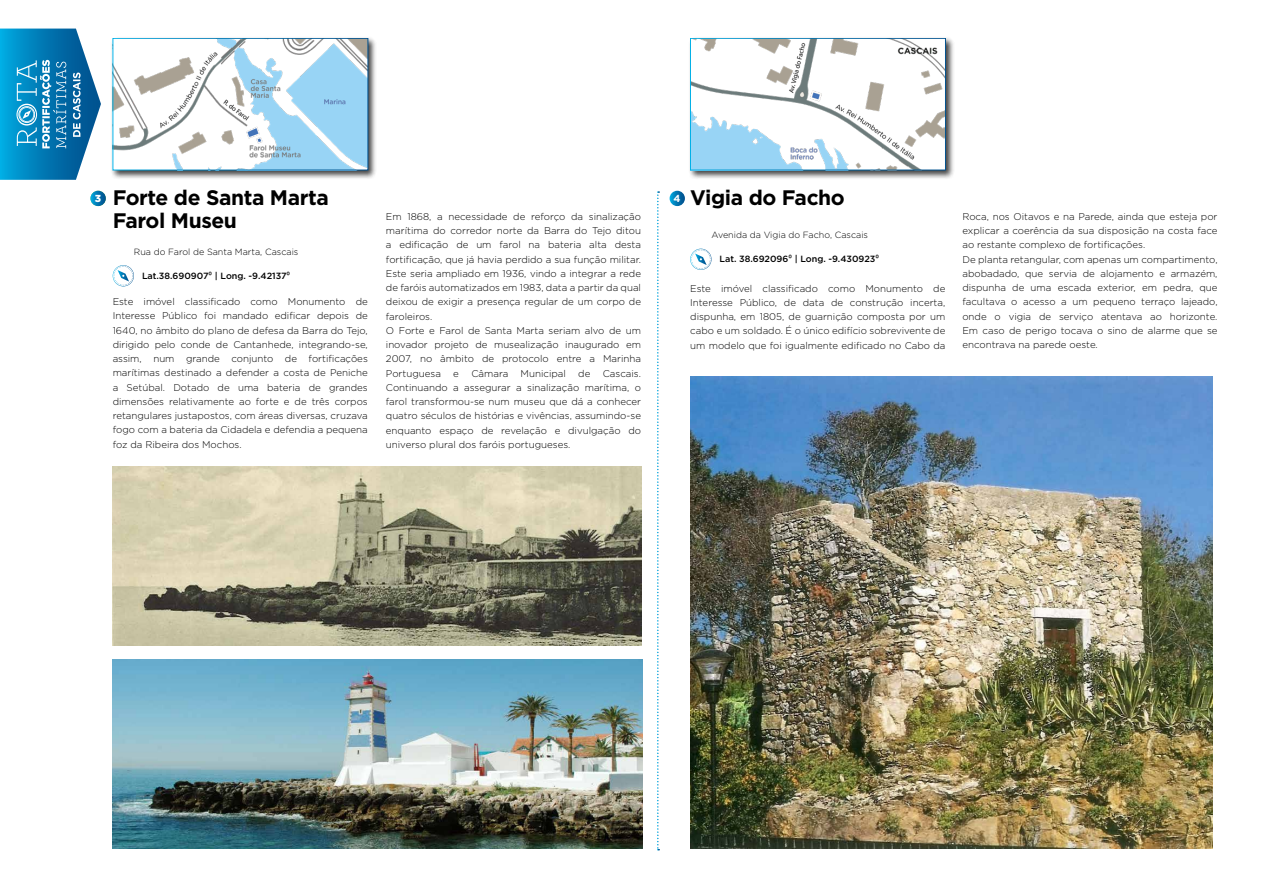
<style>
.page{position:relative;width:1263px;height:893px;background:#fff}
.page>*{position:absolute;margin:0;border:0;box-sizing:border-box;transform-origin:0 0}
.t1{font:700 21px/22.5px "Gotham";letter-spacing:-.02em;color:#000}
.t2{font:900 10.2px "Gotham";color:#fff}
.t3{font:700 10.2px "Gotham";color:#fff}
.t4{font:300 9.75px/14.2px "Gotham";color:#000;text-align:justify}
.t5{font:300 9px "Gotham";color:#000}
.t6{font:500 9px "Gotham";color:#000}
</style>
<div class="page">
<svg style="left:657px;top:191px;width:2px;height:659px"></svg>
<svg style="left:113px;top:265px;width:21px;height:21px"></svg>
<img style="left:113px;top:659px;width:530px;height:190px">
<svg style="left:690px;top:249px;width:21px;height:21px"></svg>
<img style="left:113px;top:467px;width:528px;height:178px">
<img style="left:690px;top:376px;width:522px;height:473px">
<svg style="left:90px;top:191px;width:16px;height:15px"></svg>
<svg style="left:670px;top:191px;width:15px;height:15px"></svg>
<svg style="left:0;top:29px;width:101px;height:151px;background:#3496c5"></svg>
<div style="left:688px;top:36px;width:266px;height:143px;background:#000;opacity:.75"></div>
<img style="left:692px;top:40px;width:251px;height:128px">
<div style="left:690px;top:38px;width:255px;height:132px;border:1px solid #fff"></div>
<div style="left:111px;top:36px;width:266px;height:143px;background:#000;opacity:.75"></div>
<img style="left:115px;top:40px;width:251px;height:128px">
<div style="left:113px;top:38px;width:255px;height:132px;border:1px solid #fff"></div>
<p class="t2" style="left:95px;top:192px;width:8px">31</p>
<h1 class="t1" style="left:113px;top:187px;width:218px">Forte de Santa Marta<br>Farol Museu</h1>
<p class="t5" style="left:134px;top:246px;width:166px">Rua do Farol de Santa Marta, Cascais</p>
<p class="t6" style="left:142px;top:270px;width:150px">Lat.38.690907⁰ | Long. -9.42137⁰</p>
<p class="t4" style="left:113px;top:294px;width:257px">Este imóvel classificado como Monumento de Interesse Público foi mandado edificar depois de 1640, no âmbito do plano de defesa da Barra do Tejo, dirigido pelo conde de Cantanhede, integrando-se, assim, num grande conjunto de fortificações marítimas destinado a defender a costa de Peniche a Setúbal. Dotado de uma bateria de grandes dimensões relativamente ao forte e de três corpos retangulares justapostos, com áreas diversas, cruzava fogo com a bateria da Cidadela e defendia a pequena foz da Ribeira dos Mochos.</p>
<p class="t4" style="left:386px;top:209px;width:257px;text-align:left">Em 1868, a necessidade de reforço da sinalização marítima do corredor norte da Barra do Tejo ditou a edificação de um farol na bateria alta desta fortificação, que já havia perdido a sua função militar.<br>Este seria ampliado em 1936, vindo a integrar a rede de faróis automatizados em 1983, data a partir da qual deixou de exigir a presença regular de um corpo de faroleiros.<br>O Forte e Farol de Santa Marta seriam alvo de um inovador projeto de musealização inaugurado em 2007, no âmbito de protocolo entre a Marinha Portuguesa</p>
<p class="t4" style="left:453px;top:366px;width:7px">e</p>
<p class="t4" style="left:471px;top:366px;width:38px">Câmara</p>
<p class="t4" style="left:521px;top:366px;width:47px">Municipal</p>
<p class="t4" style="left:578px;top:366px;width:14px">de</p>
<p class="t4" style="left:386px;top:366px;width:257px;text-indent:217px">Cascais.<br>Continuando a assegurar a sinalização marítima, o farol transformou-se num museu que dá a conhecer quatro séculos de histórias e vivências, assumindo-se enquanto espaço de revelação e divulgação do universo plural dos faróis portugueses.</p>
<p class="t3" style="left:673px;top:192px;width:9px">4</p>
<h1 class="t1" style="left:690px;top:187px;width:156px">Vigia do Facho</h1>
<p class="t5" style="left:711px;top:230px;width:158px">Avenida da Vigia do Facho, Cascais</p>
<p class="t6" style="left:720px;top:253px;width:161px">Lat. 38.692096⁰ | Long. -9.430923⁰</p>
<p class="t4" style="left:690px;top:281px;width:257px">Este imóvel classificado como Monumento de Interesse Público, de data de construção incerta, dispunha, em 1805, de guarnição composta por um cabo e um soldado. É o único edifício sobrevivente de um modelo que foi igualmente edificado no Cabo da</p>
<p class="t4" style="left:962px;top:209px;width:257px;text-align:left">Roca, nos Oitavos e na Parede, ainda que esteja por explicar a coerência da sua disposição na costa face ao restante complexo de fortificações.<br>De planta retangular, com apenas um compartimento, abobadado, que servia de alojamento e armazém, dispunha de uma escada exterior, em pedra, que facultava o acesso a um pequeno terraço lajeado, onde o vigia de serviço atentava ao horizonte.<br>Em caso de perigo tocava o sino de alarme que se encontrava na parede oeste.</p>
</div>
